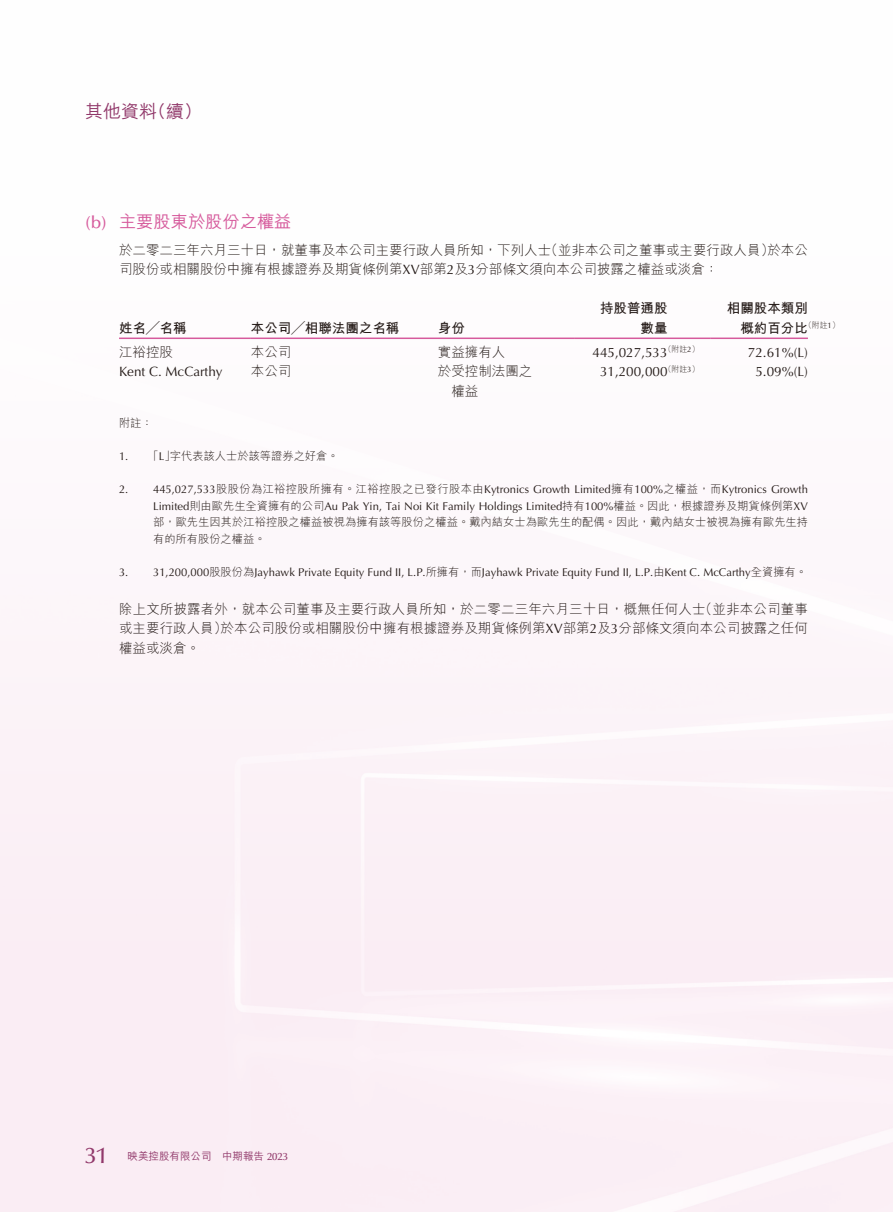
<style>
.page{position:relative;width:893px;height:1212px;background:#fff}
.page>*{position:absolute;margin:0;border:0;box-sizing:border-box;transform-origin:0 0}
.t1{font:500 22.5px "Optima LT Std";color:#91386a}
.t2{font:500 18px "M Hei HK";color:#91386a}
.t3{font:500 17.25px "M Hei HK";color:#d65a9c}
.t4{font:500 17.25px "Optima LT Std";color:#d65a9c}
.t5{font:300 13.5px/19.5px "M Hei HK";color:#231916}
.t6{font:13.5px "Optima LT Std";color:#231916}
.t7{font:700 13.5px/19.5px "M Hei HK";color:#231916;text-align:right}
.t8{font:11.25px "Optima LT Std";color:#231916}
.t9{font:300 11.25px/16.5px "M Hei HK";letter-spacing:.005em;color:#231916}
.t10{font:500 10.5px "M Hei HK";color:#91386a}
.t11{font:300 7.8px "M Hei HK";color:#231916}
.s1{font-family:"Optima LT Std";font-weight:400}
.s2{font-family:"M Hei HK";font-weight:300}
.s3{font-family:"Optima LT Std"}
</style>
<div class="page">
<hr style="left:119px;top:337px;width:132px;height:2px;background:#d65a9c">
<hr style="left:251px;top:337px;width:187px;height:2px;background:#d65a9c">
<hr style="left:438px;top:337px;width:136px;height:2px;background:#d65a9c">
<hr style="left:574px;top:337px;width:136px;height:2px;background:#d65a9c">
<hr style="left:710px;top:337px;width:98px;height:2px;background:#d65a9c">
<h2 class="t2" style="left:85px;top:98px;width:73px">其他資料</h2>
<h2 class="t2" style="left:148px;top:98px;width:55px">（續(</h2>
<h3 class="t4" style="left:85px;top:213px;width:24px">b( )</h3>
<h3 class="t3" style="left:119px;top:209px;width:174px">主要股東於股份之權益</h3>
<p class="t5" style="left:544px;top:240px;width:231px">（並非本公司之董事或主要行政人員）</p>
<p class="t5" style="left:119px;top:240px;width:601px">於二零二三年六月三十日，就董事及本公司主要行政人員所知，下列人士<br>司股份或相關股份中擁有根據證券及期貨條例第<span class="s1">XV</span>部第及<span class="s1">2 3</span>分部條文須向本公司披露之權益或淡倉：</p>
<p class="t5" style="left:767px;top:240px;width:42px">於本公</p>
<p class="t7" style="left:119px;top:317px;width:69px">姓名╱名稱</p>
<p class="t7" style="left:251px;top:317px;width:150px">本公司╱相聯法團之名稱</p>
<p class="t5" style="left:119px;top:342px;width:55px">江裕控股</p>
<p class="t5" style="left:251px;top:342px;width:42px">本公司</p>
<p class="t6" style="left:119px;top:364px;width:105px">Kent C. McCarthy</p>
<p class="t5" style="left:251px;top:361px;width:42px">本公司</p>
<p class="t9" style="left:119px;top:415px;width:35px">附註：</p>
<p class="t8" style="left:119px;top:450px;width:11px">1.</p>
<p class="t9" style="left:170px;top:447px;width:170px">字代表該人士於該等證券之好倉。</p>
<p class="t9" style="left:147px;top:447px;width:30px">「」<span class="s1">L</span></p>
<p class="t7" style="left:438px;top:317px;width:28px">身份</p>
<p class="t5" style="left:438px;top:342px;width:69px">實益擁有人</p>
<p class="t5" style="left:438px;top:361px;width:96px">於受控制法團之</p>
<p class="t5" style="left:451px;top:381px;width:28px">權益</p>
<p class="t7" style="left:600px;top:297px;width:69px">持股普通股數量</p>
<p class="t7" style="left:727px;top:297px;width:82px">相關股本類別</p>
<p class="t7" style="left:740px;top:317px;width:69px">概約百分比</p>
<p class="t6" style="left:748px;top:344px;width:62px">72.61% (L(</p>
<p class="t11" style="left:804px;top:321px;width:37px">（附註 (<span class="s1">1</span></p>
<p class="t11" style="left:664px;top:345px;width:37px">（附註）<span class="s1">2</span></p>
<p class="t6" style="left:592px;top:344px;width:77px">445,027,533</p>
<p class="t11" style="left:664px;top:365px;width:37px">（附註）<span class="s1">3</span></p>
<p class="t6" style="left:600px;top:364px;width:69px">31,200,000</p>
<p class="t6" style="left:755px;top:364px;width:54px">5.09% (L(</p>
<p class="t8" style="left:119px;top:483px;width:11px">2.</p>
<p class="t8" style="left:119px;top:565px;width:11px">3.</p>
<p class="t8" style="left:153px;top:483px;width:656px">445,027,533<span class="s2">股股份為江裕控股所擁有。江裕控股之已發行股本由</span>Kytronics Growth Limited<span class="s2">擁有</span>100%<span class="s2">之權益，而</span>Kytronics Growth</p>
<p class="t8" style="left:153px;top:499px;width:656px">Limited<span class="s2">則由歐先生全資擁有的公司</span>Au Pak Yin, Tai Noi Kit Family Holdings Limited<span class="s2">持有</span>100%<span class="s2">權益。因此，根據證券及期貨條例第</span>XV</p>
<p class="t9" style="left:153px;top:514px;width:657px">部，歐先生因其於江裕控股之權益被視為擁有該等股份之權益。戴內結女士為歐先生的配偶。因此，戴內結女士被視為擁有歐先生持有的所有股份之權益。</p>
<p class="t8" style="left:153px;top:565px;width:655px">31,200,000<span class="s2">股股份為</span>Jayhawk Private Equity Fund .P.L,I I <span class="s2">所擁有，而</span>Jayhawk Private Equity Fund .P.L,I I <span class="s2">由</span>Kent C. McCarthy<span class="s2">全資擁有。</span></p>
<p class="t5" style="left:699px;top:599px;width:110px">（並非本公司董事</p>
<p class="t5" style="left:221px;top:599px;width:589px;text-indent:-102px">除上文所披露者外，就本公司董事及主要行政人員所知，於二零二三年六月三十日，概無任何人士<br>於本公司股份或相關股份中擁有根據證券及期貨條例第<span class="s1">XV</span>部第及<span class="s1">2 3</span>分部條文須向本公司披露之任何</p>
<p class="t5" style="left:119px;top:618px;width:110px">或主要行政人員）權益或淡倉。</p>
<h1 class="t1" style="left:85px;top:1142px;width:24px">31</h1>
<p class="t10" style="left:128px;top:1148px;width:86px">映美控股有限公司</p>
<p class="t10" style="left:222px;top:1148px;width:67px">中期報告 <span class="s3">2023</span></p>
</div>
